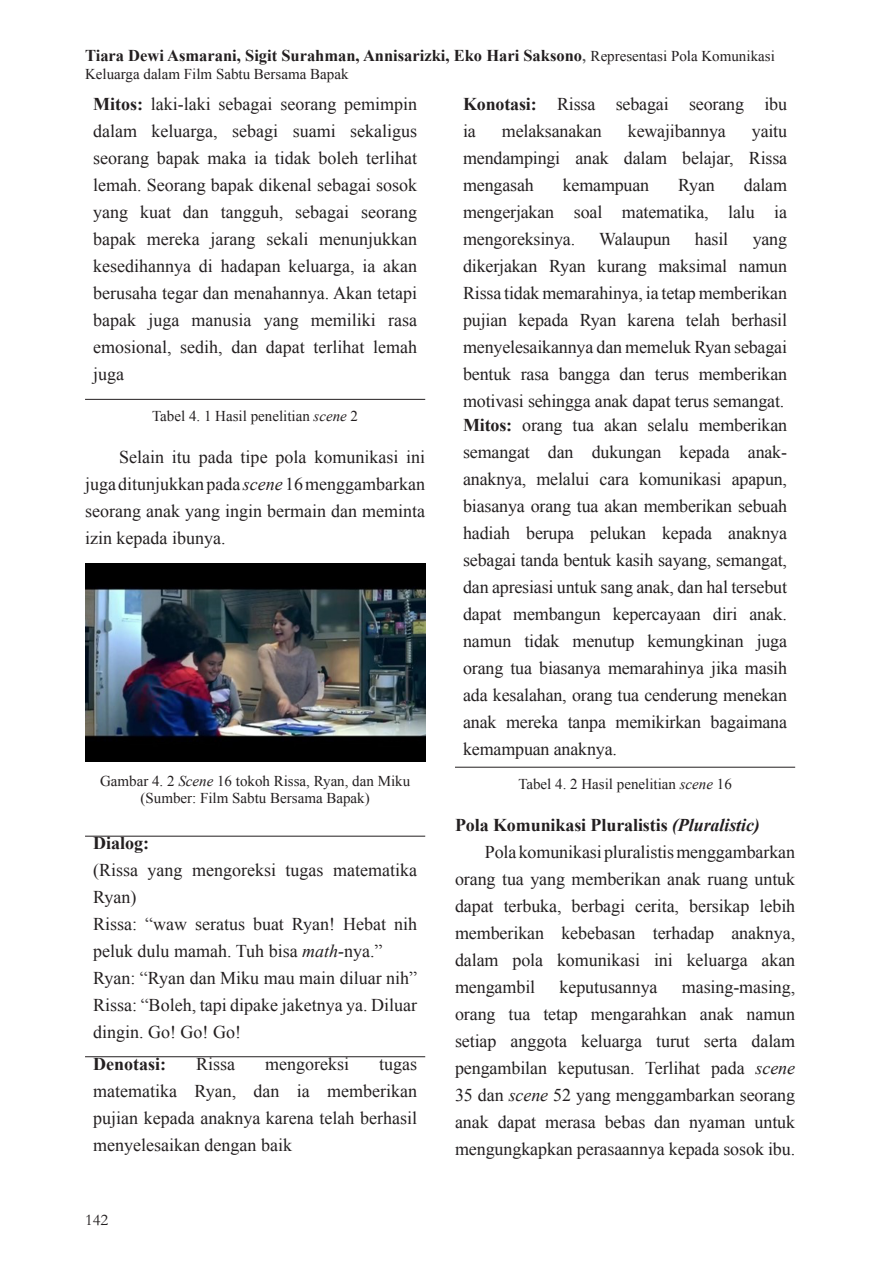
<style>
.page{position:relative;width:893px;height:1263px;background:#fff}
.page>*{position:absolute;margin:0;border:0;box-sizing:border-box;transform-origin:0 0}
.t1{font:18px/27px "Times New Roman";letter-spacing:-.005em;color:#231f20;text-align:justify}
.t2{font:700 18px "Times New Roman";letter-spacing:-.005em;color:#231f20}
.t3{font:700 16.5px "Times New Roman";color:#231f20}
.t4{font:16.5px "Garamond";color:#231f20}
.t5{font:15px "Times New Roman";color:#231f20}
.s1{font-family:"Garamond";font-size:15px;color:#57585a}
.s2{font-weight:400;font-size:15px}
.s3{font-weight:700}
.s4{font-style:italic}
</style>
<div class="page">
<hr style="left:85px;top:399px;width:340px;height:1px;background:#231f20">
<hr style="left:85px;top:836px;width:340px;height:1px;background:#231f20">
<hr style="left:85px;top:1056px;width:340px;height:1px;background:#231f20">
<hr style="left:455px;top:767px;width:340px;height:1px;background:#231f20">
<img style="left:85px;top:563px;width:340px;height:199px">
<p class="t3" style="left:85px;top:44px;width:691px">Tiara Dewi Asmarani, Sigit Surahman, Annisarizki, Eko Hari Saksono<span class="s1">,</span> <span class="s2">Representasi Pola Komunikasi</span></p>
<p class="t5" style="left:85px;top:64px;width:265px">Keluarga dalam Film Sabtu Bersama Bapak</p>
<p class="t1" style="left:93px;top:90px;width:325px"><span class="s3">Mitos:</span> laki-laki sebagai seorang pemimpin dalam keluarga, sebagi suami sekaligus seorang bapak maka ia tidak boleh terlihat lemah. Seorang bapak dikenal sebagai sosok yang kuat dan tangguh, sebagai seorang bapak mereka jarang sekali menunjukkan kesedihannya di hadapan keluarga, ia akan berusaha tegar dan menahannya. Akan tetapi bapak juga manusia yang memiliki rasa emosional, sedih, dan dapat terlihat lemah juga</p>
<p class="t5" style="left:152px;top:406px;width:207px">Tabel 4. 1 Hasil penelitian <span class="s4">scene</span> 2</p>
<p class="t1" style="left:85px;top:443px;width:342px;text-indent:34px">Selain itu pada tipe pola komunikasi ini juga ditunjukkan pada <span class="s4">scene</span> 16 menggambarkan seorang anak yang ingin bermain dan meminta izin kepada ibunya.</p>
<p class="t1" style="left:463px;top:90px;width:325px"><span class="s3">Konotasi:</span> Rissa sebagai seorang ibu ia</p>
<p class="t1" style="left:502px;top:117px;width:101px">melaksanakan</p>
<p class="t1" style="left:628px;top:117px;width:99px">kewajibannya</p>
<p class="t1" style="left:463px;top:117px;width:326px;text-indent:289px">yaitu mendampingi anak dalam belajar, Rissa mengasah</p>
<p class="t1" style="left:463px;top:171px;width:325px;text-indent:281px">dalam mengerjakan soal matematika, lalu ia mengoreksinya.</p>
<p class="t1" style="left:563px;top:171px;width:88px">kemampuan</p>
<p class="t1" style="left:678px;top:171px;width:38px">Ryan</p>
<p class="t1" style="left:599px;top:225px;width:73px">Walaupun</p>
<p class="t1" style="left:695px;top:225px;width:35px">hasil</p>
<p class="t1" style="left:463px;top:225px;width:326px;text-indent:290px">yang dikerjakan Ryan kurang maksimal namun Rissa tidak memarahinya, ia tetap memberikan pujian kepada Ryan karena telah berhasil menyelesaikannya dan memeluk Ryan sebagai bentuk rasa bangga dan terus memberikan motivasi sehingga anak dapat terus semangat.</p>
<p class="t1" style="left:463px;top:411px;width:326px"><span class="s3">Mitos:</span> orang tua akan selalu memberikan semangat dan dukungan kepada anak&shy;anaknya, melalui cara komunikasi apapun, biasanya orang tua akan memberikan sebuah hadiah berupa pelukan kepada anaknya sebagai tanda bentuk kasih sayang, semangat, dan apresiasi untuk sang anak, dan hal tersebut dapat membangun kepercayaan diri anak. namun tidak menutup kemungkinan juga orang tua biasanya memarahinya jika masih ada kesalahan, orang tua cenderung menekan anak mereka tanpa memikirkan bagaimana kemampuan anaknya.</p>
<p class="t5" style="left:518px;top:773px;width:215px">Tabel 4. 2 Hasil penelitian <span class="s4">scene</span> 16</p>
<p class="t2" style="left:455px;top:812px;width:306px">Pola Komunikasi Pluralistis <span class="s4">(Pluralistic)</span></p>
<p class="t1" style="left:455px;top:838px;width:342px;text-indent:30px">Pola komunikasi pluralistis menggambarkan orang tua yang memberikan anak ruang untuk dapat terbuka, berbagi cerita, bersikap lebih memberikan kebebasan terhadap anaknya, dalam pola komunikasi ini keluarga akan mengambil</p>
<p class="t5" style="left:100px;top:770px;width:312px">Gambar 4. 2 <span class="s4">Scene</span> 16 tokoh Rissa, Ryan, dan Miku</p>
<p class="t5" style="left:141px;top:788px;width:231px">(Sumber: Film Sabtu Bersama Bapak)</p>
<p class="t2" style="left:93px;top:830px;width:57px">Dialog:</p>
<p class="t1" style="left:93px;top:856px;width:325px">(Rissa yang mengoreksi tugas matematika<br>Ryan)</p>
<p class="t1" style="left:93px;top:910px;width:325px">Rissa: “waw seratus buat Ryan! Hebat nih peluk dulu mamah. Tuh bisa <span class="s4">math-</span>nya.”</p>
<p class="t1" style="left:93px;top:964px;width:325px">Ryan: “Ryan dan Miku mau main diluar nih”</p>
<p class="t1" style="left:93px;top:991px;width:325px">Rissa: “Boleh, tapi dipake jaketnya ya. Diluar dingin. Go! Go! Go!</p>
<p class="t2" style="left:93px;top:1051px;width:74px">Denotasi:</p>
<p class="t1" style="left:196px;top:1050px;width:41px">Rissa</p>
<p class="t1" style="left:265px;top:1050px;width:85px">mengoreksi</p>
<p class="t1" style="left:455px;top:973px;width:342px;text-indent:227px">masing-masing, orang tua tetap mengarahkan anak namun setiap anggota keluarga turut serta dalam pengambilan keputusan. Terlihat pada <span class="s4">scene </span>35 dan <span class="s4">scene</span> 52 yang menggambarkan seorang anak dapat merasa bebas dan nyaman untuk mengungkapkan perasaannya kepada sosok ibu.</p>
<p class="t1" style="left:560px;top:973px;width:99px">keputusannya</p>
<p class="t1" style="left:93px;top:1050px;width:325px;text-indent:286px">tugas matematika Ryan, dan ia memberikan pujian kepada anaknya karena telah berhasil menyelesaikan dengan baik</p>
<p class="t4" style="left:85px;top:1208px;width:25px">142</p>
</div>
